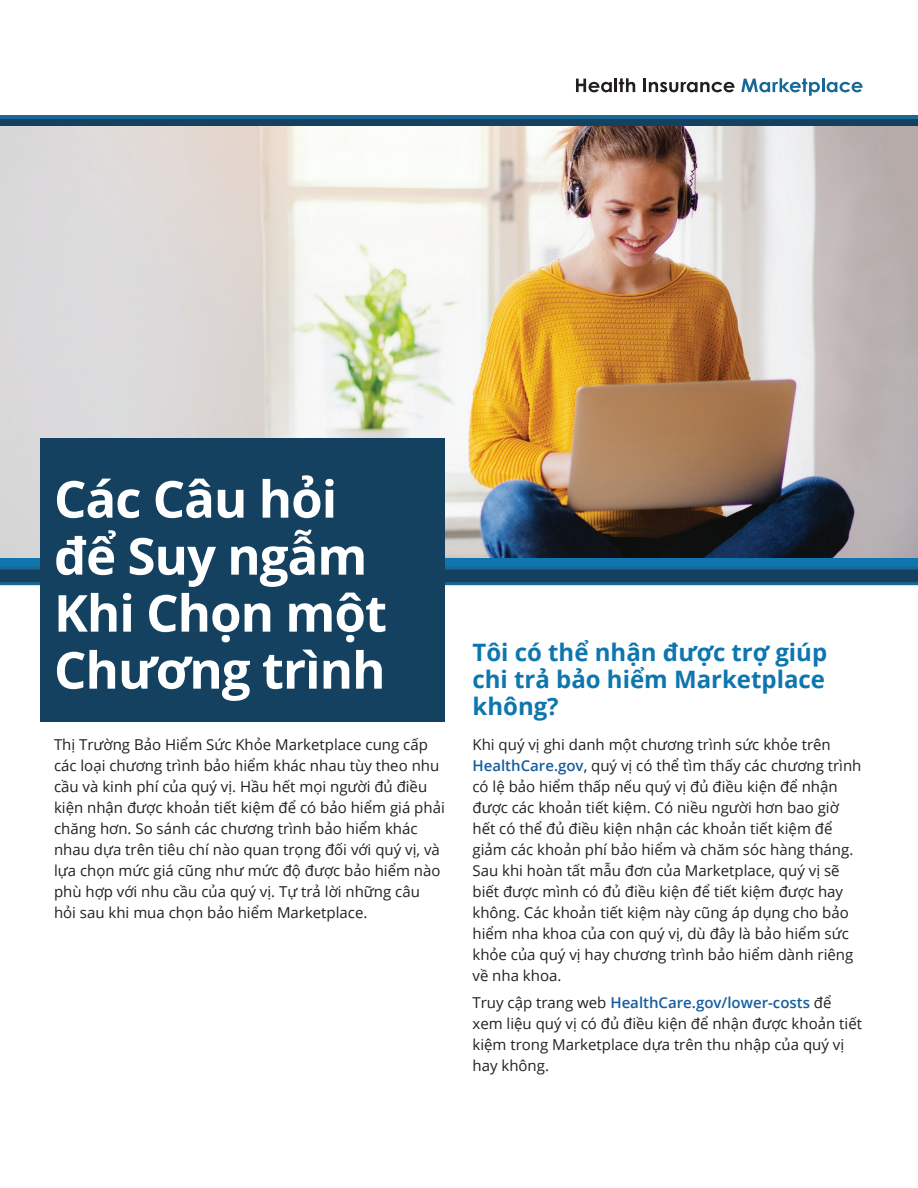
<style>
.page{position:relative;width:918px;height:1188px;background:#fff}
.page>*{position:absolute;margin:0;border:0;box-sizing:border-box;transform-origin:0 0}
.t1{font:700 51px/57px "Open Sans";letter-spacing:-.02em;color:#fff}
.H2_-_NO_BOX{font:700 24px/27px "Open Sans";color:#0d76ae;text-align:justify}
.text_no_indent{font:15px/21px "Open Sans";color:#231f20}
.text_no_indent_LEAD{font:15px/21px "Open Sans";color:#231f20}
.s1{font-weight:600;color:#175d9e}
</style>
<div class="page">
<img style="left:0;top:126px;width:918px;height:432px">
<div style="left:0;top:119px;width:918px;height:7px;background:#13415f"></div>
<hr style="left:0;top:116px;width:918px;height:3px;background:#1a6893">
<svg style="left:576px;top:79px;width:36px;height:13px"></svg>
<hr style="left:614px;top:78px;width:3px;height:14px;background:#231f20">
<svg style="left:619px;top:78px;width:16px;height:14px"></svg>
<svg style="left:643px;top:79px;width:92px;height:13px"></svg>
<svg style="left:741px;top:78px;width:79px;height:18px"></svg>
<hr style="left:822px;top:78px;width:3px;height:14px;background:#186896">
<svg style="left:827px;top:82px;width:36px;height:10px"></svg>
<div style="left:0;top:558px;width:918px;height:9px;background:#0d76ae"></div>
<svg style="left:0;top:567px;width:918px;height:18px;background:#154c6e"></svg>
<div style="left:40px;top:438px;width:406px;height:283px;background:#13415f"></div>
<h1 class="t1" style="left:54px;top:469px;width:335px">Các Câu hỏi để Suy ngẫm<br>Khi Chọn một<br>Chương trình</h1>
<p class="text_no_indent_LEAD" style="left:54px;top:734px;width:392px">Thị Trường Bảo Hiểm Sức Khỏe Marketplace cung cấp các loại chương trình bảo hiểm khác nhau tùy theo nhu cầu và kinh phí của quý vị. Hầu hết mọi người đủ điều kiện nhận được khoản tiết kiệm để có bảo hiểm giá phải chăng hơn. So sánh các chương trình bảo hiểm khác nhau dựa trên tiêu chí nào quan trọng đối với quý vị, và lựa chọn mức giá cũng như mức độ được bảo hiểm nào phù hợp với nhu cầu của quý vị. Tự trả lời những câu hỏi sau khi mua chọn bảo hiểm Marketplace.</p>
<h2 class="H2_-_NO_BOX" style="left:472px;top:638px;width:356px">Tôi có thể nhận được trợ giúp chi trả bảo hiểm Marketplace không?</h2>
<p class="text_no_indent" style="left:472px;top:733px;width:390px">Khi quý vị ghi danh một chương trình sức khỏe trên <span class="s1">HealthCare.gov</span>, quý vị có thể tìm thấy các chương trình có lệ bảo hiểm thấp nếu quý vị đủ điều kiện để nhận được các khoản tiết kiệm. Có niều người hơn bao giờ hết có thể đủ điều kiện nhận các khoản tiết kiệm để giảm các khoản phí bảo hiểm và chăm sóc hàng tháng.<br>Sau khi hoàn tất mẫu đơn của Marketplace, quý vị sẽ biết được mình có đủ điều kiện để tiết kiệm được hay không. Các khoản tiết kiệm này cũng áp dụng cho bảo hiểm nha khoa của con quý vị, dù đây là bảo hiểm sức khỏe của quý vị hay chương trình bảo hiểm dành riêng về nha khoa.</p>
<p class="text_no_indent" style="left:472px;top:992px;width:391px">Truy cập trang web <span class="s1">HealthCare.gov/lower-costs</span> để xem liệu quý vị có đủ điều kiện để nhận được khoản tiết kiệm trong Marketplace dựa trên thu nhập của quý vị hay không.</p>
</div>
